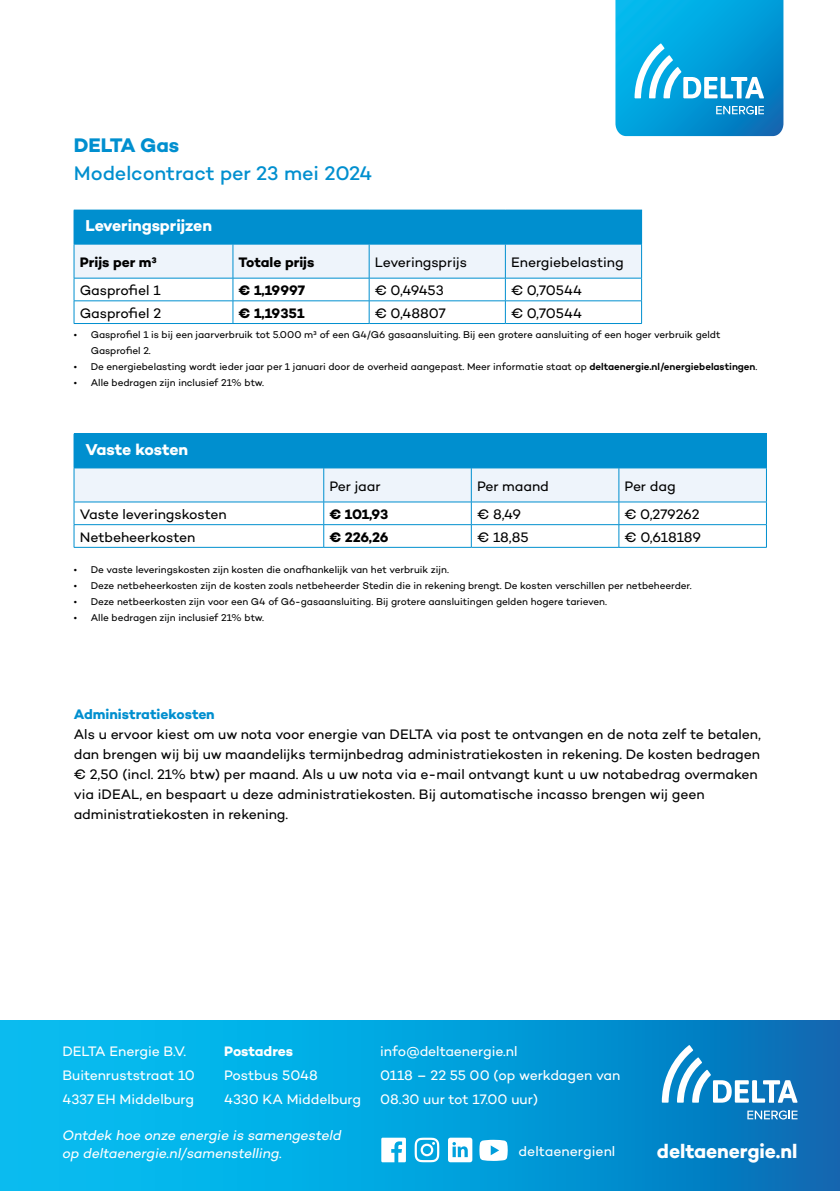
<style>
.page{position:relative;width:840px;height:1191px;background:#fff}
.page>*{position:absolute;margin:0;border:0;box-sizing:border-box;transform-origin:0 0}
.t1{font:500 20px "Campton";letter-spacing:-.005em;color:#008fcf}
.t2{font:700 20px "Campton";letter-spacing:-.005em;color:#fff}
.t3{font:700 20px "Campton";color:#008fcf}
.t4{font:700 16px "Campton";letter-spacing:-.01em;color:#fff}
.t5{font:14px/20px "Campton";letter-spacing:-.005em;color:#000}
.t6{font:14px/24px "Campton";letter-spacing:-.005em;color:#fff}
.t7{font:italic 14px/18px "Campton";letter-spacing:-.005em;color:#fff}
.t8{font:700 14px "Campton";color:#000}
.t9{font:700 14px "Campton";color:#008fcf}
.t10{font:700 14px "Campton";letter-spacing:-.005em;color:#fff}
.t11{font:10px/16px "Campton";letter-spacing:-.005em;color:#000}
.s1{font-weight:600}
</style>
<div class="page">
<svg style="left:615px;top:0;width:168px;height:136px;background:#18a5dc"></svg>
<div style="left:74px;top:210px;width:567px;height:34px;background:#008fcf"></div>
<hr style="left:74px;top:323px;width:159px;height:1px;background:#008fcf">
<hr style="left:233px;top:323px;width:136px;height:1px;background:#008fcf">
<hr style="left:369px;top:323px;width:136px;height:1px;background:#008fcf">
<hr style="left:505px;top:323px;width:136px;height:1px;background:#008fcf">
<svg style="left:74px;top:244px;width:568px;height:79px"></svg>
<div style="left:74px;top:434px;width:692px;height:34px;background:#008fcf"></div>
<hr style="left:74px;top:433px;width:249px;height:1px;background:#008fcf">
<hr style="left:323px;top:433px;width:148px;height:1px;background:#008fcf">
<hr style="left:471px;top:433px;width:147px;height:1px;background:#008fcf">
<hr style="left:618px;top:433px;width:148px;height:1px;background:#008fcf">
<svg style="left:74px;top:468px;width:692px;height:79px"></svg>
<hr style="left:74px;top:547px;width:249px;height:1px;background:#008fcf">
<hr style="left:323px;top:547px;width:148px;height:1px;background:#008fcf">
<hr style="left:471px;top:547px;width:147px;height:1px;background:#008fcf">
<hr style="left:618px;top:547px;width:148px;height:1px;background:#008fcf">
<svg style="left:0;top:1020px;width:839px;height:171px;background:#03a0db"></svg>
<svg style="left:661px;top:1045px;width:136px;height:57px"></svg>
<svg style="left:747px;top:1110px;width:50px;height:9px"></svg>
<svg style="left:381px;top:1137px;width:24px;height:25px"></svg>
<svg style="left:414px;top:1137px;width:25px;height:25px"></svg>
<svg style="left:448px;top:1137px;width:24px;height:25px"></svg>
<svg style="left:479px;top:1139px;width:28px;height:22px"></svg>
<h1 class="t3" style="left:74px;top:132px;width:107px">DELTA Gas</h1>
<h1 class="t1" style="left:74px;top:161px;width:300px">Modelcontract per 23 mei 2024</h1>
<h2 class="t4" style="left:85px;top:215px;width:128px">Leveringsprijzen</h2>
<h3 class="t8" style="left:80px;top:253px;width:79px">Prijs per m³</h3>
<h3 class="t8" style="left:238px;top:253px;width:77px">Totale prijs</h3>
<h3 class="t5" style="left:374px;top:252px;width:94px">Leveringsprijs</h3>
<h3 class="t5" style="left:510px;top:252px;width:114px">Energiebelasting</h3>
<h3 class="t5" style="left:80px;top:280px;width:82px">Gasprofiel 1</h3>
<h3 class="t8" style="left:238px;top:281px;width:68px">€ 1,19997</h3>
<h3 class="t5" style="left:374px;top:280px;width:70px">€ 0,49453</h3>
<h3 class="t5" style="left:511px;top:280px;width:72px">€ 0,70544</h3>
<h3 class="t5" style="left:80px;top:303px;width:83px">Gasprofiel 2</h3>
<h3 class="t8" style="left:238px;top:304px;width:67px">€ 1,19351</h3>
<h3 class="t5" style="left:374px;top:303px;width:72px">€ 0,48807</h3>
<h3 class="t5" style="left:511px;top:303px;width:72px">€ 0,70544</h3>
<p class="t11" style="left:91px;top:326px;width:630px;text-indent:-17px">• Gasprofiel 1 is bij een jaarverbruik tot 5.000 m³ of een G4/G6 gasaansluiting. Bij een grotere aansluiting of een hoger verbruik geldt<br>Gasprofiel 2.</p>
<p class="t11" style="left:74px;top:358px;width:684px">• De energiebelasting wordt ieder jaar per 1 januari door de overheid aangepast. Meer informatie staat op <span class="s1">deltaenergie.nl/energiebelastingen</span>.</p>
<p class="t11" style="left:74px;top:374px;width:192px">• Alle bedragen zijn inclusief 21% btw.</p>
<h2 class="t4" style="left:85px;top:439px;width:104px">Vaste kosten</h2>
<h3 class="t5" style="left:329px;top:475px;width:53px">Per jaar</h3>
<h3 class="t5" style="left:476px;top:475px;width:73px">Per maand</h3>
<h3 class="t5" style="left:624px;top:475px;width:53px">Per dag</h3>
<h3 class="t5" style="left:80px;top:504px;width:148px">Vaste leveringskosten</h3>
<h3 class="t8" style="left:329px;top:505px;width:60px">€ 101,93</h3>
<h3 class="t5" style="left:476px;top:504px;width:45px">€ 8,49</h3>
<h3 class="t5" style="left:624px;top:504px;width:76px">€ 0,279262</h3>
<h3 class="t5" style="left:80px;top:526px;width:117px">Netbeheerkosten</h3>
<h3 class="t8" style="left:329px;top:528px;width:60px">€ 226,26</h3>
<h3 class="t5" style="left:477px;top:526px;width:53px">€ 18,85</h3>
<h3 class="t5" style="left:624px;top:526px;width:78px">€ 0,618189</h3>
<p class="t11" style="left:74px;top:561px;width:376px">• De vaste leveringskosten zijn kosten die onafhankelijk van het verbruik zijn.</p>
<p class="t11" style="left:74px;top:577px;width:619px">• Deze netbeheerkosten zijn de kosten zoals netbeheerder Stedin die in rekening brengt. De kosten verschillen per netbeheerder.</p>
<p class="t11" style="left:74px;top:593px;width:534px">• Deze netbeerkosten zijn voor een G4 of G6-gasaansluiting. Bij grotere aansluitingen gelden hogere tarieven.</p>
<p class="t11" style="left:74px;top:609px;width:192px">• Alle bedragen zijn inclusief 21% btw.</p>
<h3 class="t9" style="left:74px;top:705px;width:142px">Administratiekosten</h3>
<p class="t5" style="left:74px;top:724px;width:688px">Als u ervoor kiest om uw nota voor energie van DELTA via post te ontvangen en de nota zelf te betalen, dan brengen wij bij uw maandelijks termijnbedrag administratiekosten in rekening. De kosten bedragen € 2,50 (incl. 21% btw) per maand. Als u uw nota via e-mail ontvangt kunt u uw notabedrag overmaken via iDEAL, en bespaart u deze administratiekosten. Bij automatische incasso brengen wij geen administratiekosten in rekening.</p>
<h3 class="t6" style="left:62px;top:1039px;width:134px">DELTA Energie B.V.<br>Buitenruststraat 10<br>4337 EH Middelburg</h3>
<h3 class="t10" style="left:224px;top:1042px;width:70px">Postadres</h3>
<h3 class="t6" style="left:224px;top:1063px;width:138px">Postbus 5048<br>4330 KA Middelburg</h3>
<h3 class="t7" style="left:62px;top:1125px;width:280px">Ontdek hoe onze energie is samengesteld op deltaenergie.nl/samenstelling.</h3>
<h3 class="t6" style="left:380px;top:1038px;width:241px">info@deltaenergie.nl<br>0118 – 22 55 00 (op werkdagen van<br>08.30 uur tot 17.00 uur)</h3>
<h3 class="t6" style="left:518px;top:1139px;width:98px">deltaenergienl</h3>
<h1 class="t2" style="left:656px;top:1138px;width:142px">deltaenergie.nl</h1>
</div>
